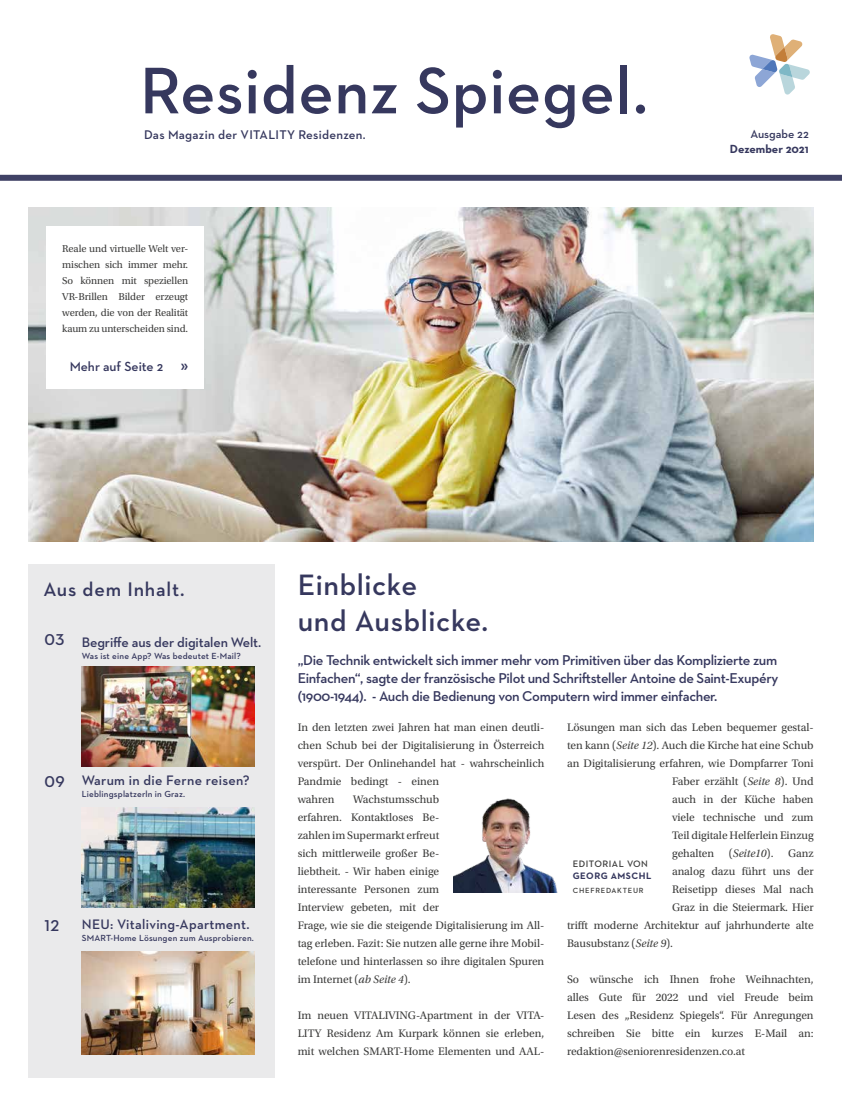
<style>
.page{position:relative;width:842px;height:1106px;background:#fff}
.page>*{position:absolute;margin:0;border:0;box-sizing:border-box;transform-origin:0 0}
.t1{font:600 67px "Neutraface 2 Text";letter-spacing:.01em;color:#36385e}
.t2{font:600 30px/36px "Neutraface 2 Text";letter-spacing:.02em;color:#36385e}
.t3{font:600 20px "Neutraface 2 Text";letter-spacing:.04em;color:#36385e}
.t4{font:600 16px "Neutraface 2 Text";color:#36385e}
.t5{font:600 14.5px/18px "Neutraface 2 Text";letter-spacing:-.025em;color:#36385e;text-align:justify}
.t6{font:600 14px "Neutraface 2 Text";letter-spacing:.02em;color:#36385e}
.t7{font:600 14px "Neutraface 2 Text";letter-spacing:-.01em;color:#36385e}
.t8{font:600 13.5px "Neutraface 2 Text";color:#36385e}
.t9{font:600 12.8px "Neutraface 2 Text";letter-spacing:.02em;color:#36385e}
.t10{font:700 12px "Neutraface 2 Text";color:#36385e}
.t11{font:600 12px "Neutraface 2 Text";color:#36385e}
.t12{font:11.5px/18px "Utopia Std";letter-spacing:-.005em;color:#3c3c3b}
.t13{font:italic 11.5px "Utopia Std";letter-spacing:-.005em;color:#3c3c3b}
.t14{font:10.5px/16px "Utopia Std";letter-spacing:-.01em;color:#3c3c3b;text-align:justify}
.t15{font:600 9.5px "Neutraface 2 Text";letter-spacing:.05em;color:#3c3c3b}
.t16{font:700 9.5px "Neutraface 2 Text";letter-spacing:.05em;color:#36385e}
.t17{font:600 9px "Neutraface 2 Text";letter-spacing:.02em;color:#36385e}
.t18{font:600 7.6px "Neutraface 2 Text";letter-spacing:.1em;color:#3c3c3b}
.s1{font-family:"Myriad Pro";font-weight:700;font-size:16px}
.s2{font-size:16px}
.s3{font-style:italic}
.s4{font-style:normal}
</style>
<div class="page">
<div style="left:0;top:175px;width:842px;height:6px;background:#404266"></div>
<div style="left:28px;top:564px;width:247px;height:513px;background:#eaeaeb"></div>
<img style="left:82px;top:666px;width:173px;height:100px">
<img style="left:82px;top:807px;width:173px;height:100px">
<img style="left:82px;top:951px;width:173px;height:103px">
<img style="left:28px;top:207px;width:786px;height:334px">
<div style="left:47px;top:226px;width:157px;height:162px;background:#fff"></div>
<img style="left:453px;top:798px;width:104px;height:94px">
<svg style="left:749px;top:34px;width:61px;height:61px"></svg>
<h1 class="t1" style="left:140px;top:48px;width:509px">Residenz Spiegel.</h1>
<p class="t9" style="left:144px;top:126px;width:223px">Das Magazin der VITALITY Residenzen.</p>
<p class="t14" style="left:62px;top:241px;width:127px">Reale und virtuelle Welt ver&shy;mischen sich immer mehr.<br>So können mit speziellen VR-Brillen Bilder erzeugt werden, die von der Realität kaum zu unterscheiden sind.</p>
<p class="t8" style="left:70px;top:357px;width:120px">Mehr auf Seite 2 <span class="s1">»</span></p>
<h3 class="t3" style="left:43px;top:577px;width:143px">Aus dem Inhalt.</h3>
<h2 class="t2" style="left:298px;top:566px;width:192px">Einblicke<br>und Ausblicke.</h2>
<p class="t11" style="left:750px;top:126px;width:60px">Ausgabe 22</p>
<p class="t10" style="left:730px;top:141px;width:80px">Dezember 2021</p>
<p class="t7" style="left:45px;top:633px;width:218px"><span class="s2">03</span> Begriffe aus der digitalen Welt.</p>
<p class="t17" style="left:82px;top:650px;width:160px">Was ist eine App? Was bedeutet E-Mail?</p>
<p class="t6" style="left:45px;top:771px;width:207px"><span class="s2">09</span> Warum in die Ferne reisen?</p>
<p class="t17" style="left:82px;top:788px;width:105px">Lieblingsplatzerln in Graz.</p>
<h3 class="t4" style="left:45px;top:915px;width:16px">12</h3>
<p class="t6" style="left:82px;top:915px;width:169px">NEU: Vitaliving-Apartment.</p>
<p class="t17" style="left:82px;top:932px;width:174px">SMART-Home Lösungen zum Ausprobieren.</p>
<p class="t5" style="left:298px;top:651px;width:482px">„Die Technik entwickelt sich immer mehr vom Primitiven über das Komplizierte zum Einfachen“, sagte der französische Pilot und Schriftsteller Antoine de Saint-Exupéry (1900-1944). - Auch die Bedienung von Computern wird immer einfacher.</p>
<p class="t12" style="left:298px;top:718px;width:248px">In den letzten zwei Jahren hat man einen deutli&shy;chen Schub bei der Digitalisierung in Österreich verspürt. Der Onlinehandel hat - wahrscheinlich Pandmie bedingt - einen<br>wahren</p>
<p class="t12" style="left:298px;top:790px;width:248px;text-indent:55px">Wachstumsschub<br>erfahren. Kontaktloses Be-<br>zahlen im Supermarkt erfreut<br>sich mittlerweile großer Be-<br>liebtheit. - Wir haben einige<br>interessante Personen zum<br>Interview gebeten, mit der<br>Frage, wie sie die steigende Digitalisierung im All&shy;tag erleben. Fazit: Sie nutzen alle gerne ihre Mobil&shy;telefone und hinterlassen so ihre digitalen Spuren im Internet (<span class="s3">ab Seite 4</span>).</p>
<p class="t12" style="left:298px;top:1006px;width:248px;text-align:justify">Im neuen VITALIVING-Apartment in der VITA-LITY Residenz Am Kurpark können sie erleben, mit welchen SMART-Home Elementen und AAL-</p>
<p class="t12" style="left:567px;top:718px;width:248px">Lösungen man sich das Leben bequemer gestal-</p>
<p class="t12" style="left:567px;top:736px;width:248px">ten kann (<span class="s3">Seite 12</span>). Auch die Kirche hat eine Schub</p>
<p class="t12" style="left:567px;top:754px;width:248px">an Digitalisierung erfahren, wie Dompfarrer Toni</p>
<p class="t12" style="left:672px;top:772px;width:143px">Faber erzählt (<span class="s3">Seite 8</span>). Und</p>
<p class="t12" style="left:672px;top:790px;width:143px">auch in der Küche haben</p>
<p class="t12" style="left:672px;top:808px;width:143px">viele technische und zum</p>
<p class="t12" style="left:672px;top:826px;width:143px">Teil digitale Helferlein Einzug</p>
<p class="t12" style="left:672px;top:844px;width:44px">gehalten</p>
<p class="t13" style="left:729px;top:846px;width:46px"><span class="s4">(</span>Seite10<span class="s4">).</span></p>
<p class="t12" style="left:788px;top:844px;width:27px">Ganz</p>
<p class="t12" style="left:672px;top:862px;width:143px">analog dazu führt uns der</p>
<p class="t12" style="left:672px;top:880px;width:143px">Reisetipp dieses Mal nach</p>
<p class="t12" style="left:672px;top:898px;width:143px">Graz in die Steiermark. Hier</p>
<p class="t12" style="left:567px;top:916px;width:248px">trifft moderne Architektur auf jahrhunderte alte</p>
<p class="t12" style="left:567px;top:934px;width:108px">Bausubstanz (<span class="s3">Seite 9</span>).</p>
<p class="t12" style="left:567px;top:970px;width:248px;text-align:justify">So wünsche ich Ihnen frohe Weihnachten, alles Gute für 2022 und viel Freude beim Lesen des „Residenz Spiegels“. Für Anregungen schreiben Sie bitte ein kurzes E-Mail an: redaktion@seniorenresidenzen.co.at</p>
<p class="t15" style="left:573px;top:858px;width:77px">EDITORIAL VON</p>
<p class="t16" style="left:573px;top:869px;width:80px">GEORG AMSCHL</p>
<p class="t18" style="left:573px;top:886px;width:72px">CHEFREDAKTEUR</p>
</div>
